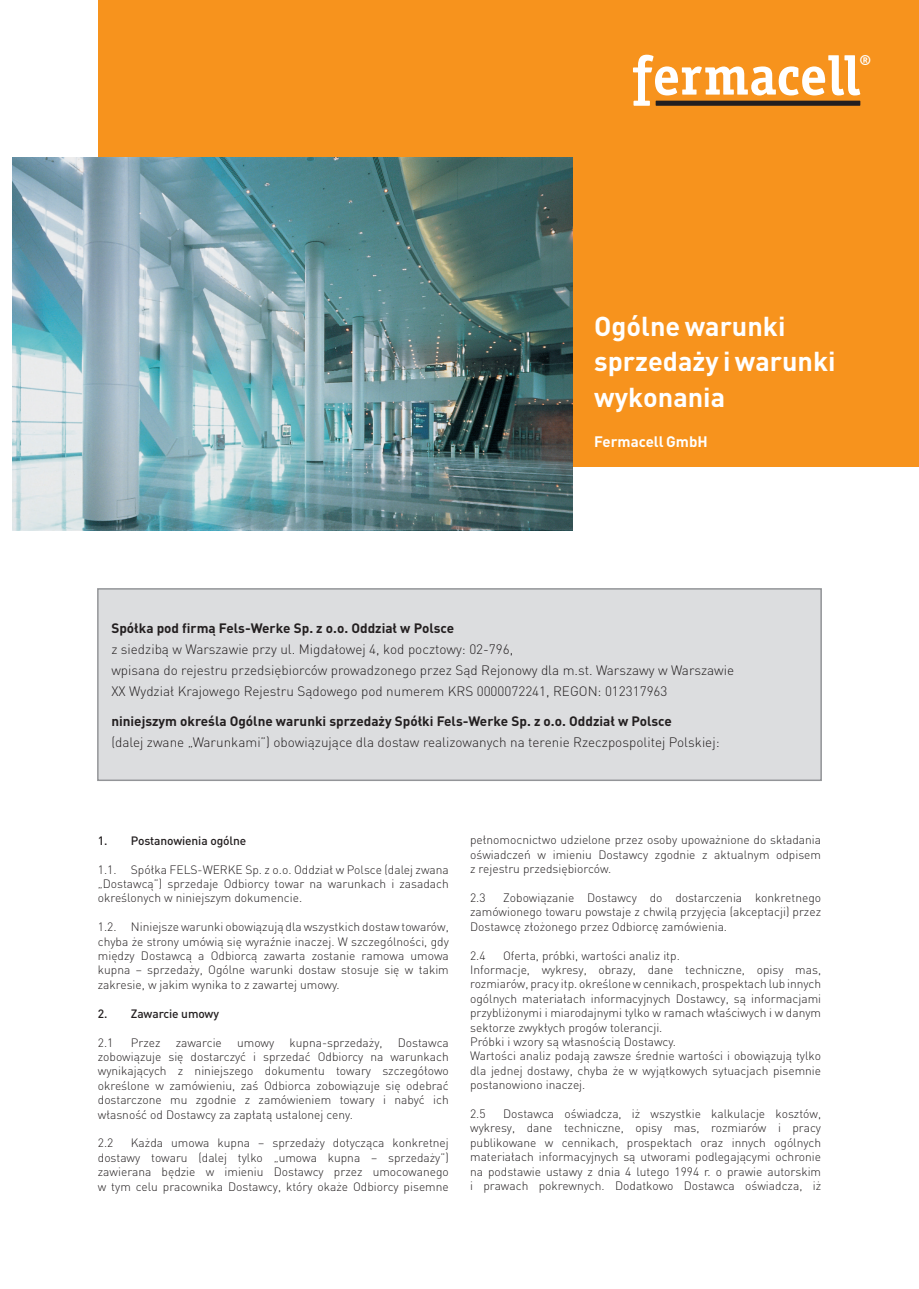
<style>
.page{position:relative;width:919px;height:1289px;background:#fff}
.page>*{position:absolute;margin:0;border:0;box-sizing:border-box;transform-origin:0 0}
.t1{font:700 27px/35.4px "DINCE";color:#fff}
.t2{font:700 15px "DINCE";color:#fff}
.t3{font:700 13.95px "DIN";color:#fff}
.t4{font:300 13.5px/21px "DINCE";color:#231f20}
.t5{font:700 13.5px "DINCE";color:#231f20}
.t6{font:300 12px/14.4px "DINCE";color:#231f20;text-align:justify}
.t7{font:500 12px "DINCE";letter-spacing:-.01em;color:#231f20}
</style>
<div class="page">
<div style="left:99px;top:0;width:819px;height:466px;background:#f7931d"></div>
<img style="left:13px;top:157px;width:559px;height:373px">
<div style="left:98px;top:589px;width:723px;height:191px;background:#dcdddf"></div>
<div style="left:97px;top:588px;width:724px;height:193px;border:2px solid #939598"></div>
<svg style="left:633px;top:55px;width:227px;height:51px"></svg>
<p class="t3" style="left:859px;top:51px;width:13px">®</p>
<h1 class="t1" style="left:594px;top:307px;width:243px">Ogólne warunki sprzedaży i warunki wykonania</h1>
<p class="t2" style="left:594px;top:431px;width:115px">Fermacell GmbH</p>
<p class="t5" style="left:111px;top:619px;width:344px">Spółka pod firmą Fels-Werke Sp. z o.o. Oddział w Polsce</p>
<p class="t4" style="left:111px;top:639px;width:624px">z siedzibą w Warszawie przy ul. Migdałowej 4, kod pocztowy: 02-796,<br>wpisana do rejestru przedsiębiorców prowadzonego przez Sąd Rejonowy dla m.st. Warszawy w Warszawie<br>XX Wydział Krajowego Rejestru Sądowego pod numerem KRS 0000072241, REGON: 012317963</p>
<p class="t5" style="left:111px;top:712px;width:562px">niniejszym określa Ogólne warunki sprzedaży Spółki Fels-Werke Sp. z o.o. Oddział w Polsce</p>
<p class="t4" style="left:111px;top:731px;width:609px">(dalej zwane „Warunkami”) obowiązujące dla dostaw realizowanych na terenie Rzeczpospolitej Polskiej:</p>
<p class="t7" style="left:98px;top:832px;width:150px">1. Postanowienia ogólne</p>
<p class="t6" style="left:98px;top:862px;width:352px">1.1. Spółka FELS-WERKE Sp. z o.o. Oddział w Polsce (dalej zwana „Dostawcą”) sprzedaje Odbiorcy towar na warunkach i zasadach określonych w niniejszym dokumencie.</p>
<p class="t6" style="left:98px;top:919px;width:352px">1.2. Niniejsze warunki obowiązują dla wszystkich dostaw towarów, chyba że strony umówią się wyraźnie inaczej. W szczególności, gdy między Dostawcą a Odbiorcą zawarta zostanie ramowa umowa kupna – sprzedaży, Ogólne warunki dostaw stosuje się w takim zakresie, w jakim wynika to z zawartej umowy.</p>
<p class="t7" style="left:98px;top:1005px;width:123px">2. Zawarcie umowy</p>
<p class="t6" style="left:98px;top:1035px;width:17px">2.1</p>
<p class="t6" style="left:131px;top:1035px;width:31px">Przez</p>
<p class="t6" style="left:176px;top:1035px;width:48px">zawarcie</p>
<p class="t6" style="left:237px;top:1035px;width:39px">umowy</p>
<p class="t6" style="left:289px;top:1035px;width:95px">kupna-sprzedaży,</p>
<p class="t6" style="left:98px;top:1035px;width:352px;text-indent:300px">Dostawca zobowiązuje się dostarczyć i sprzedać Odbiorcy na warunkach wynikających z niniejszego dokumentu towary szczegółowo określone w zamówieniu, zaś Odbiorca zobowiązuje się odebrać dostarczone mu zgodnie z zamówieniem towary i nabyć ich własność od Dostawcy za zapłatą ustalonej ceny.</p>
<p class="t6" style="left:98px;top:1135px;width:17px">2.2</p>
<p class="t6" style="left:98px;top:1135px;width:352px;text-indent:33px">Każda umowa kupna – sprzedaży dotycząca konkretnej dostawy towaru (dalej tylko „umowa kupna – sprzedaży”) zawierana będzie w imieniu Dostawcy przez umocowanego w tym celu pracownika Dostawcy, który okaże Odbiorcy pisemne</p>
<p class="t6" style="left:470px;top:832px;width:352px">pełnomocnictwo udzielone przez osoby upoważnione do składania oświadczeń w imieniu Dostawcy zgodnie z aktualnym odpisem z rejestru przedsiębiorców.</p>
<p class="t6" style="left:470px;top:890px;width:17px">2.3</p>
<p class="t6" style="left:470px;top:890px;width:352px;text-indent:33px">Zobowiązanie Dostawcy do dostarczenia konkretnego zamówionego towaru powstaje z chwilą przyjęcia (akceptacji) przez Dostawcę złożonego przez Odbiorcę zamówienia.</p>
<p class="t6" style="left:470px;top:948px;width:17px">2.4</p>
<p class="t6" style="left:470px;top:948px;width:352px;text-align:left;text-indent:33px">Oferta, próbki, wartości analiz itp.<br>Informacje, wykresy, obrazy, dane techniczne, opisy mas, rozmiarów, pracy itp. określone w cennikach, prospektach lub innych ogólnych materiałach informacyjnych Dostawcy, są informacjami przybliżonymi i miarodajnymi tylko w ramach właściwych i w danym sektorze zwykłych progów tolerancji.<br>Próbki i wzory są własnością Dostawcy.<br>Wartości analiz podają zawsze średnie wartości i obowiązują tylko dla jednej dostawy, chyba że w wyjątkowych sytuacjach pisemnie postanowiono inaczej.</p>
<p class="t6" style="left:470px;top:1106px;width:17px">2.5</p>
<p class="t6" style="left:470px;top:1106px;width:352px;text-indent:33px">Dostawca oświadcza, iż wszystkie kalkulacje kosztów, wykresy, dane techniczne, opisy mas, rozmiarów i pracy publikowane w cennikach, prospektach oraz innych ogólnych materiałach informacyjnych są utworami podlegającymi ochronie na podstawie ustawy z dnia 4 lutego 1994 r. o prawie autorskim i prawach pokrewnych. Dodatkowo Dostawca oświadcza, iż</p>
</div>
